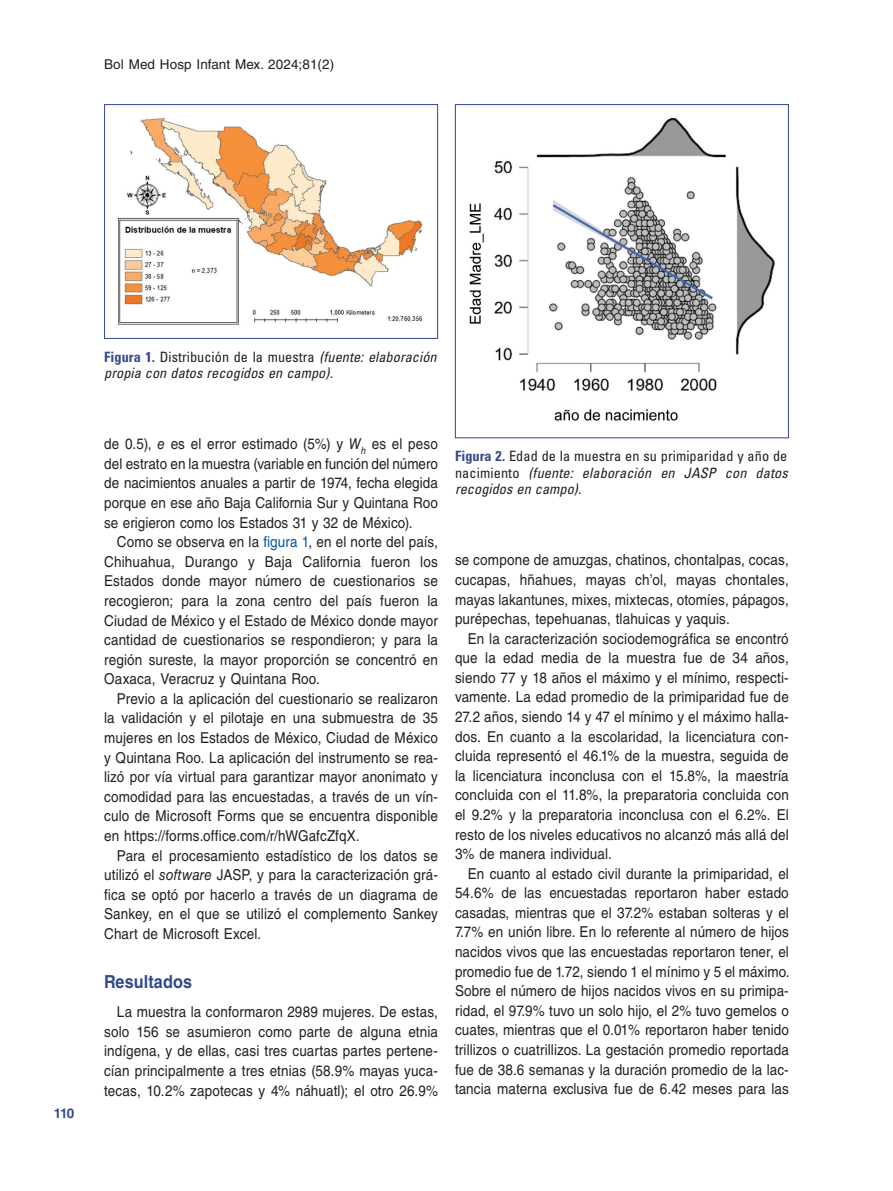
<style>
.page{position:relative;width:893px;height:1191px;background:#fff}
.page>*{position:absolute;margin:0;border:0;box-sizing:border-box;transform-origin:0 0}
.t1{font:700 18px "Helvetica LT Std";letter-spacing:.005em;color:#334a8a;scale:.9 1}
.TX{font:15px/19.6px "Helvetica LT Std";letter-spacing:.01em;color:#231f20;text-align:justify;scale:.9 1}
.FGC{font:italic condensed 14.25px/16.5px "Univers LT Std";letter-spacing:.005em;color:#231f20}
.t2{font:13.5px "Helvetica LT Std";letter-spacing:.005em;color:#231f20}
.t3{font:700 13.5px "Helvetica LT Std";color:#334a8a}
.s1{font-weight:700;font-style:normal;color:#334a8a}
.s2{font-style:normal}
.s3{font-style:italic}
.s4{color:#0157a8}
</style>
<div class="page">
<img style="left:118px;top:118px;width:305px;height:207px">
<div style="left:104px;top:104px;width:334px;height:235px;border:1px solid #334a8a"></div>
<img style="left:469px;top:118px;width:306px;height:303px">
<div style="left:455px;top:104px;width:334px;height:334px;border:1px solid #334a8a"></div>
<p class="t2" style="left:104px;top:57px;width:232px">Bol Med Hosp Infant Mex. 2024;81(2)</p>
<p class="t3" style="left:54px;top:1104px;width:22px">110</p>
<p class="FGC" style="left:104px;top:348px;width:334px"><span class="s1">Figura 1.</span> <span class="s2">Distribución de la muestra</span> (fuente: elaboración propia con datos recogidos en campo).</p>
<p class="TX" style="left:104px;top:434px;width:372px">de 0.5), <span class="s3">e</span> es el error estimado (5%) y <span class="s3">W</span><sub>h</sub> es el peso del estrato en la muestra (variable en función del número de nacimientos anuales a partir de 1974, fecha elegida porque en ese año Baja California Sur y Quintana Roo se erigieron como los Estados 31 y 32 de México).</p>
<p class="TX" style="left:104px;top:532px;width:372px;text-indent:13px">Como se observa en la <span class="s4">figura 1</span>, en el norte del país, Chihuahua, Durango y Baja California fueron los Estados donde mayor número de cuestionarios se recogieron; para la zona centro del país fueron la Ciudad de México y el Estado de México donde mayor cantidad de cuestionarios se respondieron; y para la región sureste, la mayor proporción se concentró en Oaxaca, Veracruz y Quintana Roo.</p>
<p class="TX" style="left:104px;top:688px;width:372px;text-indent:13px">Previo a la aplicación del cuestionario se realizaron la validación y el pilotaje en una submuestra de 35 mujeres en los Estados de México, Ciudad de México y Quintana Roo. La aplicación del instrumento se rea&shy;lizó por vía virtual para garantizar mayor anonimato y comodidad para las encuestadas, a través de un vín&shy;culo de Microsoft Forms que se encuentra disponible en https://forms.office.com/r/hWGafcZfqX.</p>
<p class="TX" style="left:104px;top:845px;width:372px;text-indent:13px">Para el procesamiento estadístico de los datos se utilizó el <span class="s3">software</span> JASP, y para la caracterización grá&shy;fica se optó por hacerlo a través de un diagrama de Sankey, en el que se utilizó el complemento Sankey Chart de Microsoft Excel.</p>
<h1 class="t1" style="left:104px;top:970px;width:99px">Resultados</h1>
<p class="TX" style="left:104px;top:1002px;width:372px;text-indent:13px">La muestra la conformaron 2989 mujeres. De estas, solo 156 se asumieron como parte de alguna etnia indígena, y de ellas, casi tres cuartas partes pertene&shy;cían principalmente a tres etnias (58.9% mayas yuca&shy;tecas, 10.2% zapotecas y 4% náhuatl); el otro 26.9%</p>
<p class="FGC" style="left:455px;top:448px;width:334px;text-align:justify"><span class="s1">Figura 2.</span> <span class="s2">Edad de la muestra en su primiparidad y año de nacimiento</span> (fuente: elaboración en JASP con datos recogidos en campo).</p>
<p class="TX" style="left:455px;top:550px;width:372px">se compone de amuzgas, chatinos, chontalpas, cocas, cucapas, hñahues, mayas ch’ol, mayas chontales, mayas lakantunes, mixes, mixtecas, otomíes, pápagos, purépechas, tepehuanas, tlahuicas y yaquis.</p>
<p class="TX" style="left:455px;top:628px;width:372px;text-indent:13px">En la caracterización sociodemográfica se encontró que la edad media de la muestra fue de 34 años, siendo 77 y 18 años el máximo y el mínimo, respecti&shy;vamente. La edad promedio de la primiparidad fue de 27.2 años, siendo 14 y 47 el mínimo y el máximo halla&shy;dos. En cuanto a la escolaridad, la licenciatura con&shy;cluida representó el 46.1% de la muestra, seguida de la licenciatura inconclusa con el 15.8%, la maestría concluida con el 11.8%, la preparatoria concluida con el 9.2% y la preparatoria inconclusa con el 6.2%. El resto de los niveles educativos no alcanzó más allá del 3% de manera individual.</p>
<p class="TX" style="left:455px;top:863px;width:373px;text-indent:13px">En cuanto al estado civil durante la primiparidad, el 54.6% de las encuestadas reportaron haber estado casadas, mientras que el 37.2% estaban solteras y el 7.7% en unión libre. En lo referente al número de hijos nacidos vivos que las encuestadas reportaron tener, el promedio fue de 1.72, siendo 1 el mínimo y 5 el máximo.<br>Sobre el número de hijos nacidos vivos en su primipa&shy;ridad, el 97.9% tuvo un solo hijo, el 2% tuvo gemelos o cuates, mientras que el 0.01% reportaron haber tenido trillizos o cuatrillizos. La gestación promedio reportada fue de 38.6 semanas y la duración promedio de la lac&shy;tancia materna exclusiva fue de 6.42 meses para las</p>
</div>
